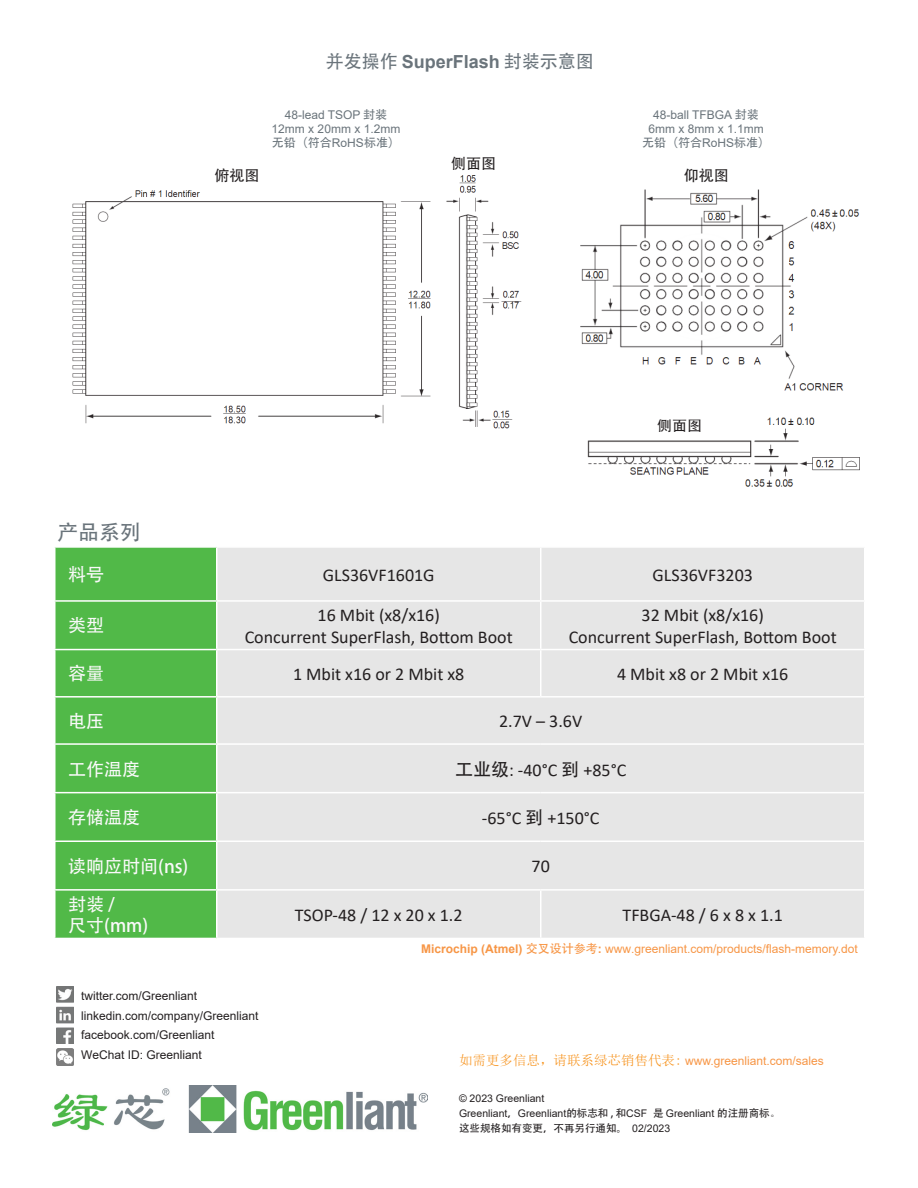
<style>
.page{position:relative;width:918px;height:1188px;background:#fff}
.page>*{position:absolute;margin:0;border:0;box-sizing:border-box;transform-origin:0 0}
.t1{font:21px "Adobe Heiti Std";color:#6a747b}
.t2{font:18px "Calibri";color:#231f20}
.t3{font:18px/21.6px "Adobe Heiti Std";color:#f9f9f9}
.t4{font:700 18px "Arial";color:#6a747b}
.t5{font:15px "Adobe Heiti Std";color:#231f20}
.t6{font:12px "Arial";color:#f79646}
.t7{font:12px "Arial";color:#231f20}
.t8{font:12px "Arial";color:#6a747b}
.t9{font:12px "Adobe Heiti Std";color:#6a747b}
.t10{font:10.5px "Arial";color:#231f20}
.t11{font:10.5px "Adobe Heiti Std";color:#231f20}
.s1{font-family:"Adobe Heiti Std";font-weight:400}
.s2{font-family:"Adobe Heiti Std"}
.s3{font-family:"Arial"}
.s4{font-weight:700}
.s5{font-family:"Sim Sun";font-size:13.5px;color:#f7931d}
.s6{font-family:"Sim Sun"}
</style>
<div class="page">
<img style="left:53px;top:1086px;width:374px;height:47px">
<img style="left:57px;top:987px;width:16px;height:57px">
<img style="left:57px;top:1048px;width:17px;height:17px">
<img style="left:587px;top:418px;width:273px;height:69px">
<img style="left:446px;top:175px;width:76px;height:254px">
<div style="left:594px;top:419px;width:172px;height:14px;background:#fff"></div>
<div style="left:56px;top:548px;width:160px;height:390px;background:#51b948"></div>
<div style="left:218px;top:548px;width:646px;height:52px;background:#e6e6e6"></div>
<div style="left:218px;top:602px;width:646px;height:336px;background:#e6e6e6"></div>
<hr style="left:540px;top:548px;width:2px;height:52px;background:#fff">
<hr style="left:54px;top:600px;width:163px;height:2px;background:#fff">
<hr style="left:540px;top:602px;width:2px;height:47px;background:#fff">
<hr style="left:54px;top:649px;width:163px;height:1px;background:#fff">
<hr style="left:217px;top:649px;width:324px;height:1px;background:#fff">
<hr style="left:541px;top:649px;width:325px;height:1px;background:#fff">
<hr style="left:540px;top:650px;width:2px;height:46px;background:#fff">
<hr style="left:54px;top:696px;width:163px;height:2px;background:#fff">
<hr style="left:217px;top:696px;width:324px;height:2px;background:#fff">
<hr style="left:541px;top:696px;width:325px;height:2px;background:#fff">
<hr style="left:54px;top:743px;width:163px;height:2px;background:#fff">
<hr style="left:217px;top:743px;width:324px;height:2px;background:#fff">
<hr style="left:541px;top:743px;width:325px;height:2px;background:#fff">
<hr style="left:54px;top:792px;width:163px;height:1px;background:#fff">
<hr style="left:217px;top:792px;width:324px;height:1px;background:#fff">
<hr style="left:541px;top:792px;width:325px;height:1px;background:#fff">
<hr style="left:54px;top:841px;width:163px;height:1px;background:#fff">
<hr style="left:217px;top:841px;width:324px;height:1px;background:#fff">
<hr style="left:541px;top:841px;width:325px;height:1px;background:#fff">
<hr style="left:54px;top:889px;width:163px;height:2px;background:#fff">
<hr style="left:217px;top:889px;width:324px;height:2px;background:#fff">
<hr style="left:541px;top:889px;width:325px;height:2px;background:#fff">
<hr style="left:540px;top:891px;width:2px;height:47px;background:#fff">
<img style="left:72px;top:190px;width:359px;height:234px">
<img style="left:580px;top:190px;width:280px;height:201px">
<p class="t4" style="left:326px;top:49px;width:270px"><span class="s1">并发操作</span> SuperFlash <span class="s1">封装示意图</span></p>
<p class="t8" style="left:285px;top:106px;width:104px">48-lead TSOP <span class="s2">封装</span></p>
<p class="t8" style="left:272px;top:120px;width:130px">12mm x 20mm x 1.2mm</p>
<p class="t9" style="left:272px;top:136px;width:130px">无铅（符合<span class="s3">RoHS</span>标准）</p>
<p class="t8" style="left:653px;top:106px;width:107px">48-ball TFBGA <span class="s2">封装</span></p>
<p class="t8" style="left:648px;top:120px;width:117px">6mm x 8mm x 1.1mm</p>
<p class="t9" style="left:642px;top:136px;width:130px">无铅（符合<span class="s3">RoHS</span>标准）</p>
<p class="t5" style="left:451px;top:154px;width:46px">侧面图</p>
<p class="t5" style="left:214px;top:166px;width:46px">俯视图</p>
<p class="t5" style="left:684px;top:166px;width:46px">仰视图</p>
<p class="t5" style="left:657px;top:417px;width:46px">侧面图</p>
<p class="t1" style="left:57px;top:520px;width:85px">产品系列</p>
<p class="t3" style="left:68px;top:564px;width:37px">料号</p>
<p class="t2" style="left:323px;top:562px;width:113px">GLS36VF1601G</p>
<p class="t2" style="left:653px;top:562px;width:102px">GLS36VF3203</p>
<p class="t3" style="left:68px;top:616px;width:37px">类型</p>
<p class="t2" style="left:318px;top:603px;width:124px">16 Mbit (x8/x16)</p>
<p class="t2" style="left:245px;top:624px;width:270px">Concurrent SuperFlash, Bottom Boot</p>
<p class="t2" style="left:642px;top:603px;width:124px">32 Mbit (x8/x16)</p>
<p class="t2" style="left:569px;top:624px;width:270px">Concurrent SuperFlash, Bottom Boot</p>
<p class="t3" style="left:68px;top:663px;width:37px">容量</p>
<p class="t2" style="left:293px;top:661px;width:173px">1 Mbit x16 or 2 Mbit x8</p>
<p class="t2" style="left:617px;top:661px;width:173px">4 Mbit x8 or 2 Mbit x16</p>
<p class="t3" style="left:68px;top:711px;width:37px">电压</p>
<p class="t2" style="left:499px;top:709px;width:85px">2.7V – 3.6V</p>
<p class="t3" style="left:68px;top:759px;width:73px">工作温度</p>
<p class="t2" style="left:455px;top:757px;width:173px"><span class="s2">工业级</span>: -40°C <span class="s2">到</span> +85°C</p>
<p class="t3" style="left:68px;top:807px;width:73px">存储温度</p>
<p class="t2" style="left:482px;top:806px;width:119px">-65°C <span class="s2">到</span> +150°C</p>
<p class="t3" style="left:68px;top:856px;width:122px">读响应时间(ns)</p>
<p class="t2" style="left:532px;top:854px;width:20px">70</p>
<p class="t3" style="left:68px;top:894px;width:82px">封装 /<br>尺寸(mm)</p>
<p class="t2" style="left:295px;top:902px;width:169px">TSOP-48 / 12 x 20 x 1.2</p>
<p class="t2" style="left:623px;top:902px;width:162px">TFBGA-48 / 6 x 8 x 1.1</p>
<p class="t7" style="left:81px;top:987px;width:118px">twitter.com/Greenliant</p>
<p class="t7" style="left:81px;top:1007px;width:179px">linkedin.com/company/Greenliant</p>
<p class="t7" style="left:81px;top:1027px;width:135px">facebook.com/Greenliant</p>
<p class="t7" style="left:81px;top:1047px;width:122px">WeChat ID: Greenliant</p>
<p class="t6" style="left:421px;top:941px;width:438px"><span class="s4">Microchip (Atmel)</span> <span class="s2">交叉设计参考</span><span class="s4">:</span> www.greenliant.com/products/flash-memory.dot</p>
<p class="t6" style="left:459px;top:1053px;width:366px"><span class="s5">如需更多信息，请联系绿芯销售代表:</span> www.greenliant.com/sales</p>
<p class="t10" style="left:459px;top:1091px;width:87px">© 2023 Greenliant</p>
<p class="t10" style="left:459px;top:1106px;width:323px">Greenliant<span class="s2">，</span>Greenliant<span class="s2">的标志和 , 和</span>CSF <span class="s2">是</span> Greenliant <span class="s2">的注册商标</span><span class="s6">。</span></p>
<p class="t11" style="left:459px;top:1121px;width:213px">这些规格如有变更，不再另行通知。 <span class="s3">02/2023</span></p>
</div>
